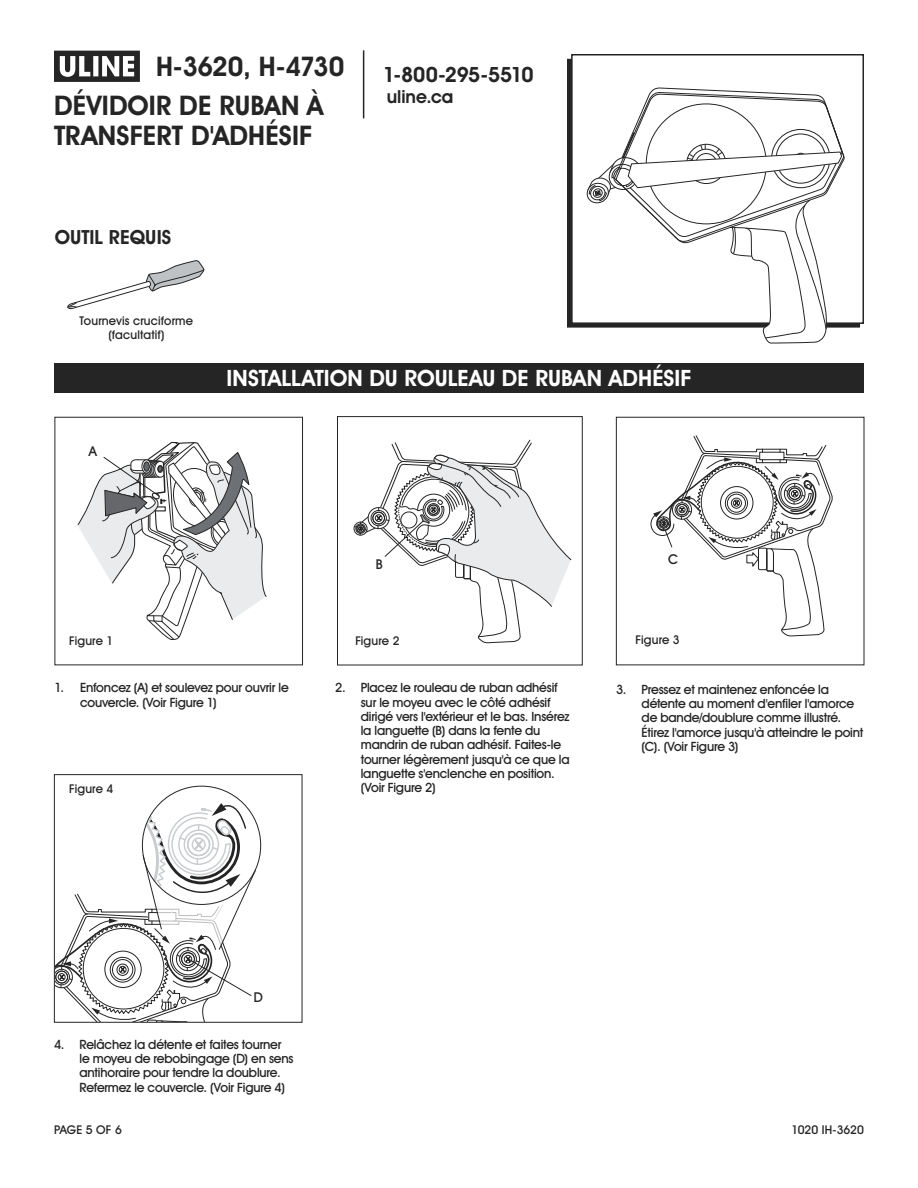
<style>
.page{position:relative;width:918px;height:1188px;background:#fff}
.page>*{position:absolute;margin:0;border:0;box-sizing:border-box;transform-origin:0 0}
.t1{font:700 27px/38.7px "Uline Two Knine";letter-spacing:.005em;color:#252525}
.t2{font:700 22.5px "Uline Two Knine";letter-spacing:.005em;color:#fff}
.t3{font:700 21px "Uline Two Knine";letter-spacing:-.02em;color:#252525}
.t4{font:700 19.5px "Uline Two Knine";letter-spacing:.005em;color:#252525}
.t5{font:700 18px "Uline Two Knine";color:#252525}
.t6{font:13.5px "Uline Two Knine";color:#252525}
.t7{font:12.75px/14.2px "Uline Two Knine";letter-spacing:-.015em;color:#252525}
.t8{font:12px/14.4px "Uline Two Knine";letter-spacing:.01em;color:#252525;text-align:center}
</style>
<div class="page">
<hr style="left:363px;top:50px;width:1px;height:68px;background:#252525">
<svg style="left:54px;top:51px;width:86px;height:31px"></svg>
<div style="left:54px;top:363px;width:810px;height:30px;background:#252525"></div>
<div style="left:571px;top:54px;width:293px;height:270px;border:2px solid #252525"></div>
<div style="left:586px;top:183px;width:23px;height:20px;border:1px solid #252525;border-radius:50%"></div>
<svg style="left:587px;top:87px;width:258px;height:257px"></svg>
<svg style="left:67px;top:260px;width:138px;height:50px"></svg>
<svg style="left:77px;top:442px;width:189px;height:198px"></svg>
<div style="left:55px;top:417px;width:248px;height:248px;border:1px solid #252525"></div>
<svg style="left:650px;top:435px;width:183px;height:202px"></svg>
<div style="left:616px;top:417px;width:248px;height:248px;border:1px solid #252525"></div>
<svg style="left:56px;top:786px;width:201px;height:235px"></svg>
<div style="left:54px;top:774px;width:248px;height:249px;border:1px solid #252525"></div>
<svg style="left:353px;top:439px;width:219px;height:205px"></svg>
<div style="left:337px;top:416px;width:246px;height:249px;border:1px solid #252525"></div>
<h1 class="t1" style="left:54px;top:47px;width:292px;text-indent:102px">H-3620, H-4730<br>DÉVIDOIR DE RUBAN À</h1>
<h1 class="t1" style="left:54px;top:116px;width:260px">TRANSFERT D'ADHÉSIF</h1>
<h3 class="t4" style="left:55px;top:225px;width:118px">OUTIL REQUIS</h3>
<p class="t8" style="left:80px;top:313px;width:115px">Tournevis cruciforme (facultatif)</p>
<h3 class="t3" style="left:383px;top:62px;width:152px">1-800-295-5510</h3>
<h3 class="t5" style="left:387px;top:86px;width:68px">uline.ca</h3>
<p class="t6" style="left:89px;top:443px;width:10px">A</p>
<p class="t8" style="left:69px;top:633px;width:46px">Figure 1</p>
<h2 class="t2" style="left:227px;top:364px;width:466px">INSTALLATION DU ROULEAU DE RUBAN ADHÉSIF</h2>
<p class="t6" style="left:376px;top:555px;width:8px">B</p>
<p class="t6" style="left:668px;top:551px;width:12px">C</p>
<p class="t8" style="left:355px;top:633px;width:46px">Figure 2</p>
<p class="t8" style="left:636px;top:632px;width:46px">Figure 3</p>
<p class="t7" style="left:361px;top:681px;width:210px;text-indent:-26px">2. Placez le rouleau de ruban adhésif sur le moyeu avec le côté adhésif dirigé vers l'extérieur et le bas. Insérez la languette (B) dans la fente du mandrin de ruban adhésif. Faites-le tourner légèrement jusqu'à ce que la languette s'enclenche en position. (Voir Figure 2)</p>
<p class="t7" style="left:80px;top:681px;width:210px;text-indent:-26px">1. Enfoncez (A) et soulevez pour ouvrir le couvercle. (Voir Figure 1)</p>
<p class="t7" style="left:642px;top:682px;width:223px;text-indent:-26px">3. Pressez et maintenez enfoncée la détente au moment d'enfiler l'amorce de bande/doublure comme illustré.<br>Étirez l'amorce jusqu'à atteindre le point (C). (Voir Figure 3)</p>
<p class="t8" style="left:69px;top:782px;width:46px">Figure 4</p>
<p class="t6" style="left:254px;top:989px;width:11px">D</p>
<p class="t7" style="left:80px;top:1037px;width:216px;text-indent:-26px">4. Relâchez la détente et faites tourner le moyeu de rebobingage (D) en sens antihoraire pour tendre la doublure.<br>Refermez le couvercle. (Voir Figure 4)</p>
<p class="t8" style="left:54px;top:1122px;width:69px">PAGE 5 OF 6</p>
<p class="t8" style="left:791px;top:1122px;width:74px">1020 IH-3620</p>
</div>
